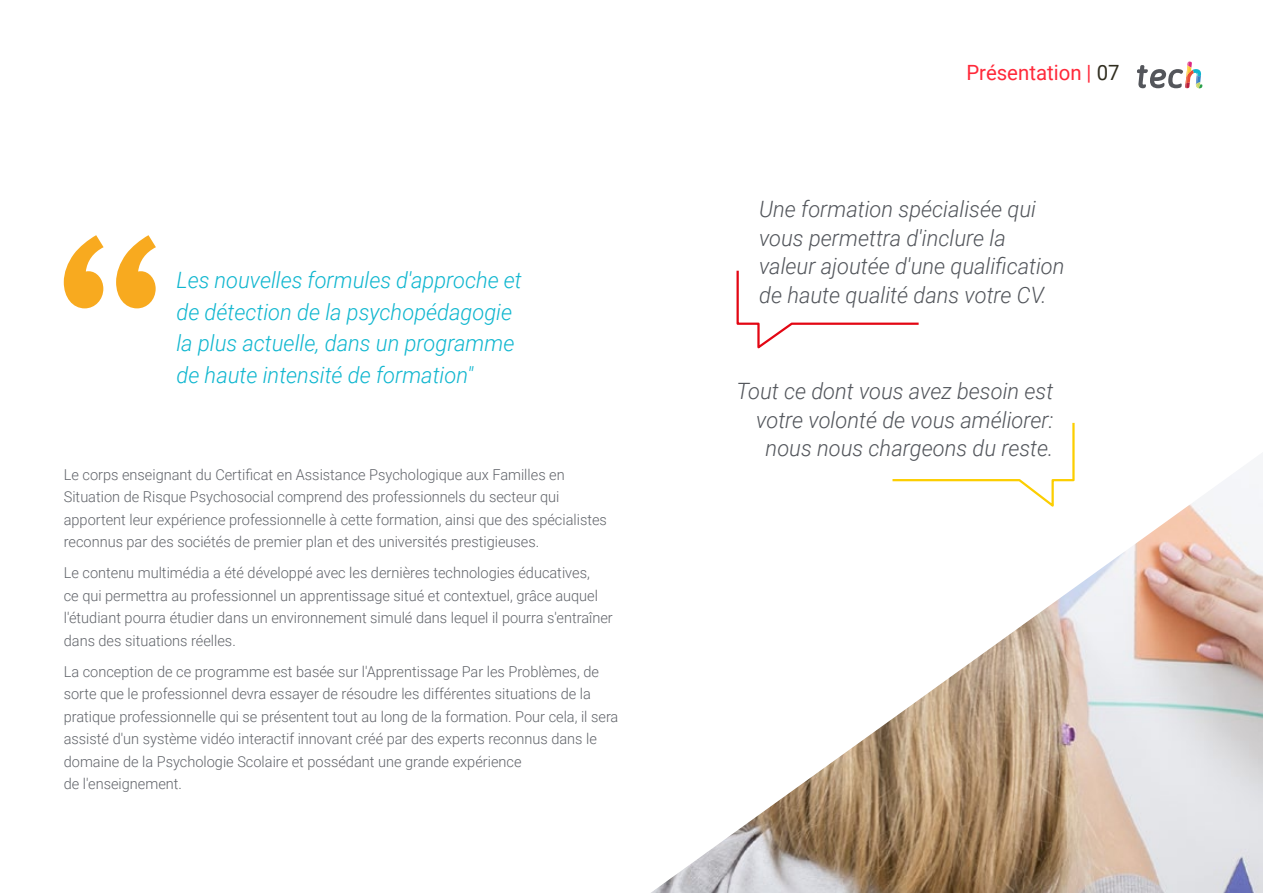
<style>
.page{position:relative;width:1263px;height:893px;background:#fff}
.page>*{position:absolute;margin:0;border:0;box-sizing:border-box;transform-origin:0 0}
.t1{font:italic 300 22.5px/28.5px "Roboto";color:#52555b;text-align:right}
.t2{font:italic 300 22.5px/31.5px "Roboto";color:#0fb6cf}
.t3{font:21px "Roboto";color:#ff293a}
.t4{font:300 15px/22.5px "Roboto";color:#61646a}
.s1{color:#312e20}
</style>
<div class="page">
<svg style="left:64px;top:235px;width:92px;height:73px"></svg>
<img style="left:651px;top:475px;width:612px;height:418px">
<svg style="left:890px;top:422px;width:186px;height:88px"></svg>
<svg style="left:736px;top:270px;width:183px;height:79px"></svg>
<svg style="left:1137px;top:62px;width:65px;height:27px"></svg>
<h1 class="t2" style="left:176px;top:264px;width:347px">Les nouvelles formules d'approche et de détection de la psychopédagogie la plus actuelle, dans un programme de haute intensité de formation"</h1>
<p class="t4" style="left:64px;top:463px;width:545px">Le corps enseignant du Certificat en Assistance Psychologique aux Familles en Situation de Risque Psychosocial comprend des professionnels du secteur qui apportent leur expérience professionnelle à cette formation, ainsi que des spécialistes reconnus par des sociétés de premier plan et des universités prestigieuses.</p>
<p class="t4" style="left:64px;top:561px;width:550px">Le contenu multimédia a été développé avec les dernières technologies éducatives,<br>ce qui permettra au professionnel un apprentissage situé et contextuel, grâce auquel l'étudiant pourra étudier dans un environnement simulé dans lequel il pourra s'entraîner dans des situations réelles.</p>
<p class="t4" style="left:64px;top:660px;width:556px">La conception de ce programme est basée sur l'Apprentissage Par les Problèmes, de sorte que le professionnel devra essayer de résoudre les différentes situations de la pratique professionnelle qui se présentent tout au long de la formation. Pour cela, il sera assisté d'un système vidéo interactif innovant créé par des experts reconnus dans le domaine de la Psychologie Scolaire et possédant une grande expérience<br>de l'enseignement.</p>
<h2 class="t3" style="left:966px;top:57px;width:155px">Présentation | <span class="s1">07</span></h2>
<h1 class="t1" style="left:759px;top:194px;width:307px;text-align:left">Une formation spécialisée qui vous permettra d'inclure la valeur ajoutée d'une qualification de haute qualité dans votre CV.</h1>
<h1 class="t1" style="left:736px;top:376px;width:318px">Tout ce dont vous avez besoin est votre volonté de vous améliorer: nous nous chargeons du reste.</h1>
</div>
